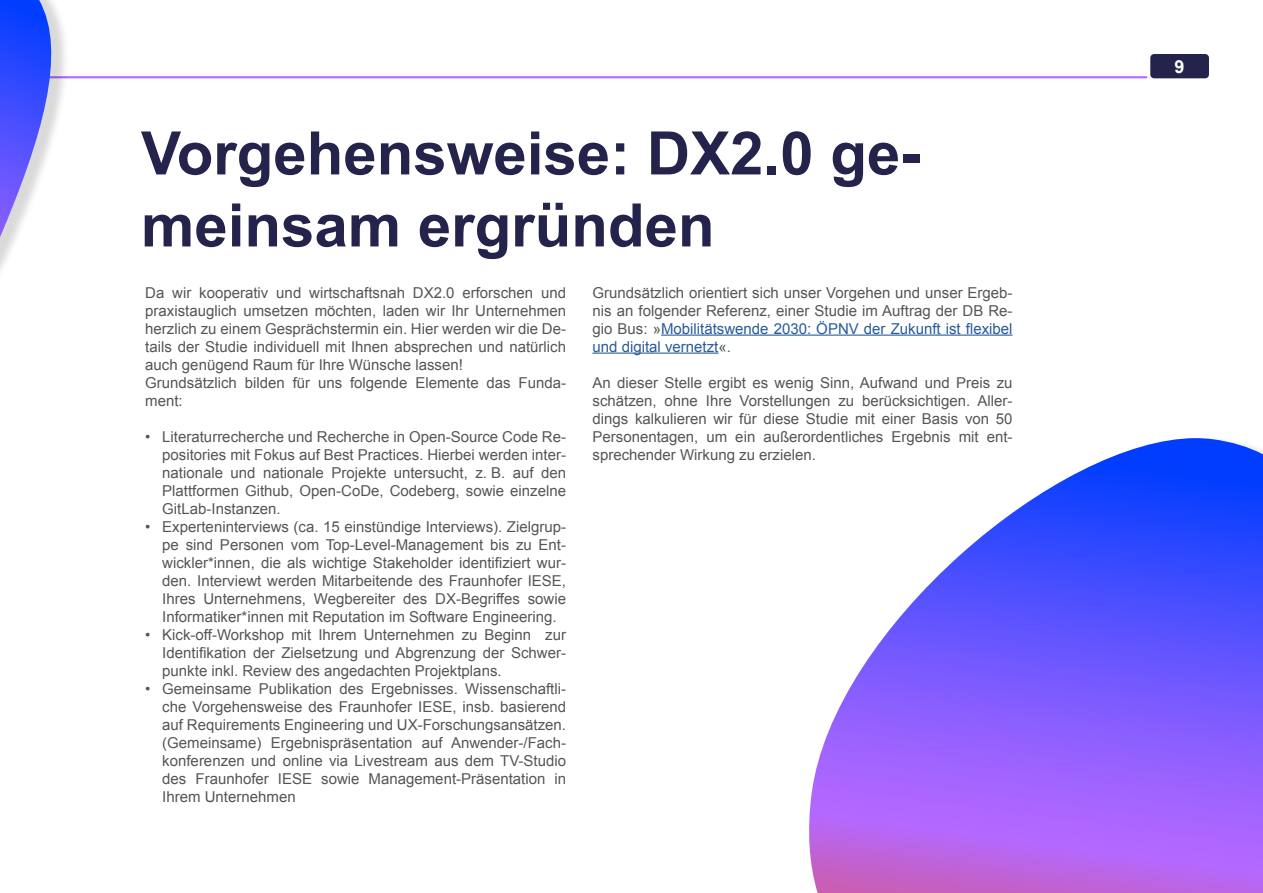
<style>
.page{position:relative;width:1263px;height:893px;background:#fff}
.page>*{position:absolute;margin:0;border:0;box-sizing:border-box;transform-origin:0 0}
.t1{font:700 60px/72px "Arial";color:#24234b}
.t2{font:700 18px "Arial";color:#fff}
.t3{font:15px/18px "Arial";color:#555;text-align:justify}
.s1{color:#275b9b}
</style>
<div class="page">
<div style="left:1150px;top:54px;width:59px;height:24px;background:#24234b;border-radius:4px"></div>
<svg style="left:809px;top:438px;width:454px;height:455px"></svg>
<svg style="left:0;top:0;width:1147px;height:237px"></svg>
<hr style="left:661px;top:335px;width:351px;height:1px;background:#275b9b">
<hr style="left:592px;top:353px;width:126px;height:1px;background:#275b9b">
<h1 class="t1" style="left:141px;top:119px;width:781px">Vorgehensweise: DX2.0 ge&shy;meinsam ergründen</h1>
<p class="t3" style="left:145px;top:283px;width:422px;text-align:left">Da wir kooperativ und wirtschaftsnah DX2.0 erforschen und praxistauglich umsetzen möchten, laden wir Ihr Unternehmen herzlich zu einem Gesprächstermin ein. Hier werden wir die De&shy;tails der Studie individuell mit Ihnen absprechen und natürlich auch genügend Raum für Ihre Wünsche lassen!<br>Grundsätzlich bilden für uns folgende Elemente das Funda&shy;ment:</p>
<p class="t3" style="left:162px;top:427px;width:405px;text-indent:-17px">• Literaturrecherche und Recherche in Open-Source Code Re&shy;positories mit Fokus auf Best Practices. Hierbei werden inter&shy;nationale und nationale Projekte untersucht, z. B. auf den Plattformen Github, Open-CoDe, Codeberg, sowie einzelne GitLab-Instanzen.</p>
<p class="t3" style="left:162px;top:517px;width:405px;text-indent:-17px">• Experteninterviews (ca. 15 einstündige Interviews). Zielgrup&shy;pe sind Personen vom Top-Level-Management bis zu Ent&shy;wickler*innen, die als wichtige Stakeholder identifiziert wur&shy;den. Interviewt werden Mitarbeitende des Fraunhofer IESE, Ihres Unternehmens, Wegbereiter des DX-Begriffes sowie Informatiker*innen mit Reputation im Software Engineering.</p>
<p class="t3" style="left:162px;top:625px;width:405px;text-indent:-17px">• Kick-off-Workshop mit Ihrem Unternehmen zu Beginn zur Identifikation der Zielsetzung und Abgrenzung der Schwer&shy;punkte inkl. Review des angedachten Projektplans.</p>
<p class="t3" style="left:162px;top:679px;width:405px;text-indent:-17px">• Gemeinsame Publikation des Ergebnisses. Wissenschaftli&shy;che Vorgehensweise des Fraunhofer IESE, insb. basierend auf Requirements Engineering und UX-Forschungsansätzen. (Gemeinsame) Ergebnispräsentation auf Anwender-/Fach&shy;konferenzen und online via Livestream aus dem TV-Studio des Fraunhofer IESE sowie Management-Präsentation in Ihrem Unternehmen</p>
<p class="t3" style="left:592px;top:283px;width:422px">Grundsätzlich orientiert sich unser Vorgehen und unser Ergeb&shy;nis an folgender Referenz, einer Studie im Auftrag der DB Re&shy;gio Bus: »<span class="s1">Mobilitätswende 2030: ÖPNV der Zukunft ist flexibel und digital vernetzt</span>«.</p>
<p class="t3" style="left:592px;top:373px;width:421px">An dieser Stelle ergibt es wenig Sinn, Aufwand und Preis zu schätzen, ohne Ihre Vorstellungen zu berücksichtigen. Aller&shy;dings kalkulieren wir für diese Studie mit einer Basis von 50<br>Personentagen, um ein außerordentliches Ergebnis mit ent&shy;sprechender Wirkung zu erzielen.</p>
<p class="t2" style="left:1174px;top:54px;width:12px">9</p>
</div>
